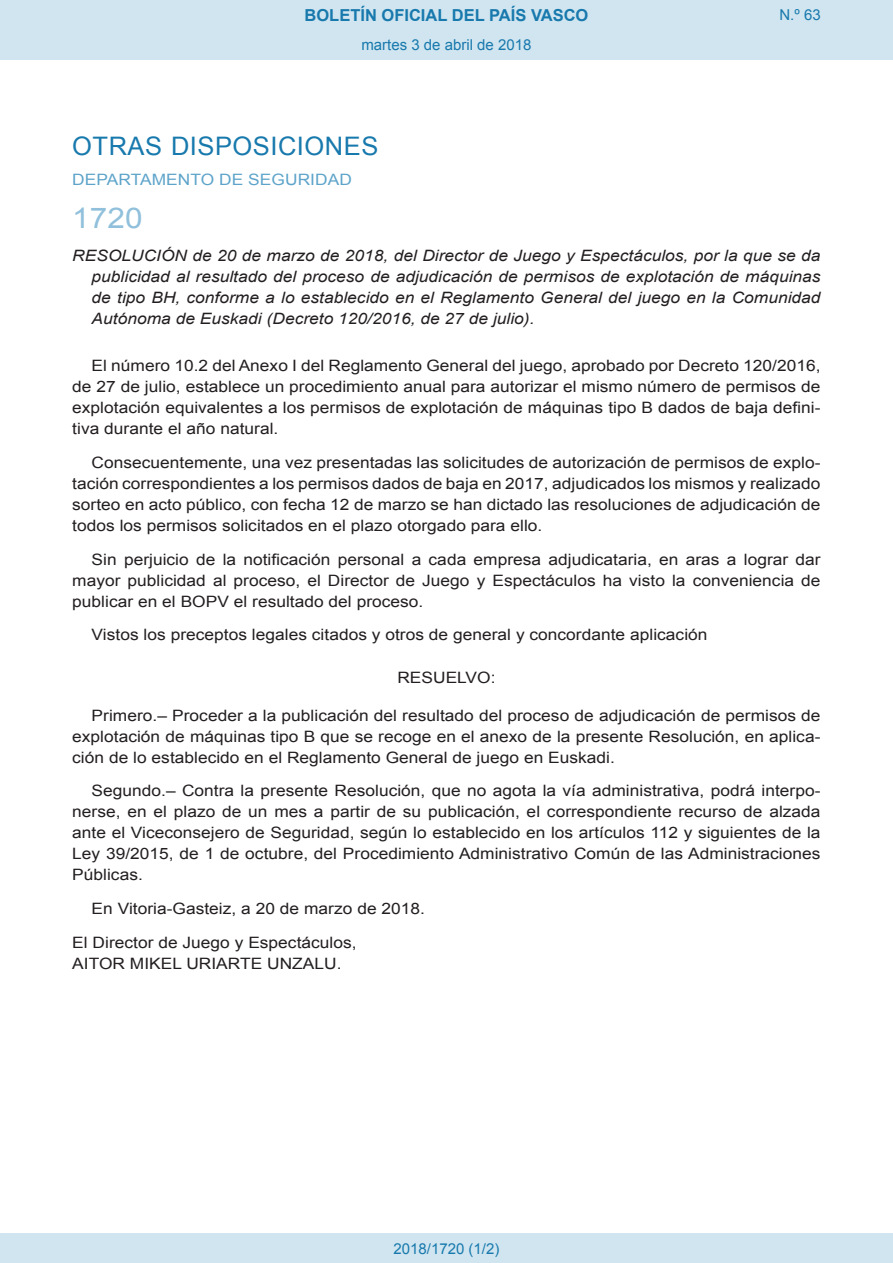
<style>
.page{position:relative;width:893px;height:1263px;background:#fff}
.page>*{position:absolute;margin:0;border:0;box-sizing:border-box;transform-origin:0 0}
.BOPVOrden{font:28.5px "Arial";color:#90c0db;scale:1.11 1}
.BOPVSeccion{font:25.5px "Arial";letter-spacing:.02em;color:#1879ad}
.t1{font:700 16.5px "Arial";color:#1879ad}
.BOPVDetalle{font:15.6px/21px "Arial";color:#231f20;text-align:justify;scale:1.11 1}
.BOPVTitulo{font:italic 15.6px/21px "Arial";color:#231f20;text-align:justify;scale:1.11 1}
.BOPVFirmaLugFec{font:15.6px "Arial";color:#231f20;scale:1.11 1}
.BOPVFirmaPuesto{font:15.6px "Arial";color:#231f20;scale:1.11 1}
.BOPVFirmaNombre{font:15.6px "Arial";color:#231f20;scale:1.11 1}
.BOPVOrganismo{font:15.6px "Arial";letter-spacing:.005em;color:#5ea4ca;scale:1.11 1}
.BOPVClave{font:15.6px "Arial";color:#231f20;scale:1.11 1}
.Paginacion_Centro{font:15px "Arial";color:#1879ad}
</style>
<div class="page">
<div style="left:0;top:0;width:893px;height:60px;background:#d0e5f0"></div>
<div style="left:0;top:1233px;width:893px;height:30px;background:#d0e5f0"></div>
<p class="t1" style="left:305px;top:4px;width:285px">BOLETÍN OFICIAL DEL PAÍS VASCO</p>
<p class="Paginacion_Centro" style="left:361px;top:35px;width:172px">martes 3 de abril de 2018</p>
<p class="Paginacion_Centro" style="left:779px;top:5px;width:43px">N.º 63</p>
<p class="BOPVSeccion" style="left:72px;top:129px;width:308px">OTRAS DISPOSICIONES</p>
<p class="BOPVOrganismo" style="left:72px;top:169px;width:253px">DEPARTAMENTO DE SEGURIDAD</p>
<p class="BOPVOrden" style="left:72px;top:199px;width:65px">1720</p>
<p class="BOPVTitulo" style="left:92px;top:246px;width:658px;text-indent:-19px">RESOLUCIÓN de 20 de marzo de 2018, del Director de Juego y Espectáculos, por la que se da publicidad al resultado del proceso de adjudicación de permisos de explotación de máquinas de tipo BH, conforme a lo establecido en el Reglamento General del juego en la Comunidad Autónoma de Euskadi (Decreto 120/2016, de 27 de julio).</p>
<p class="BOPVDetalle" style="left:72px;top:355px;width:676px;text-indent:19px">El número 10.2 del Anexo I del Reglamento General del juego, aprobado por Decreto 120/2016, de 27 de julio, establece un procedimiento anual para autorizar el mismo número de permisos de explotación equivalentes a los permisos de explotación de máquinas tipo B dados de baja defini&shy;tiva durante el año natural.</p>
<p class="BOPVDetalle" style="left:72px;top:452px;width:676px;text-indent:19px">Consecuentemente, una vez presentadas las solicitudes de autorización de permisos de explo&shy;tación correspondientes a los permisos dados de baja en 2017, adjudicados los mismos y realizado sorteo en acto público, con fecha 12 de marzo se han dictado las resoluciones de adjudicación de todos los permisos solicitados en el plazo otorgado para ello.</p>
<p class="BOPVDetalle" style="left:72px;top:549px;width:676px;text-indent:19px">Sin perjuicio de la notificación personal a cada empresa adjudicataria, en aras a lograr dar mayor publicidad al proceso, el Director de Juego y Espectáculos ha visto la conveniencia de publicar en el BOPV el resultado del proceso.</p>
<p class="BOPVDetalle" style="left:92px;top:624px;width:556px">Vistos los preceptos legales citados y otros de general y concordante aplicación</p>
<p class="BOPVClave" style="left:397px;top:667px;width:90px">RESUELVO:</p>
<p class="BOPVDetalle" style="left:72px;top:705px;width:676px;text-indent:19px">Primero.– Proceder a la publicación del resultado del proceso de adjudicación de permisos de explotación de máquinas tipo B que se recoge en el anexo de la presente Resolución, en aplica&shy;ción de lo establecido en el Reglamento General de juego en Euskadi.</p>
<p class="BOPVDetalle" style="left:72px;top:780px;width:676px;text-indent:19px">Segundo.– Contra la presente Resolución, que no agota la vía administrativa, podrá interpo&shy;nerse, en el plazo de un mes a partir de su publicación, el correspondiente recurso de alzada ante el Viceconsejero de Seguridad, según lo establecido en los artículos 112 y siguientes de la Ley 39/2015, de 1 de octubre, del Procedimiento Administrativo Común de las Administraciones Públicas.</p>
<p class="BOPVFirmaLugFec" style="left:92px;top:898px;width:302px">En Vitoria-Gasteiz, a 20 de marzo de 2018.</p>
<p class="BOPVFirmaPuesto" style="left:72px;top:932px;width:258px">El Director de Juego y Espectáculos,</p>
<p class="BOPVFirmaNombre" style="left:72px;top:953px;width:244px">AITOR MIKEL URIARTE UNZALU.</p>
<p class="Paginacion_Centro" style="left:393px;top:1238px;width:107px">2018/1720 (1/2)</p>
</div>
